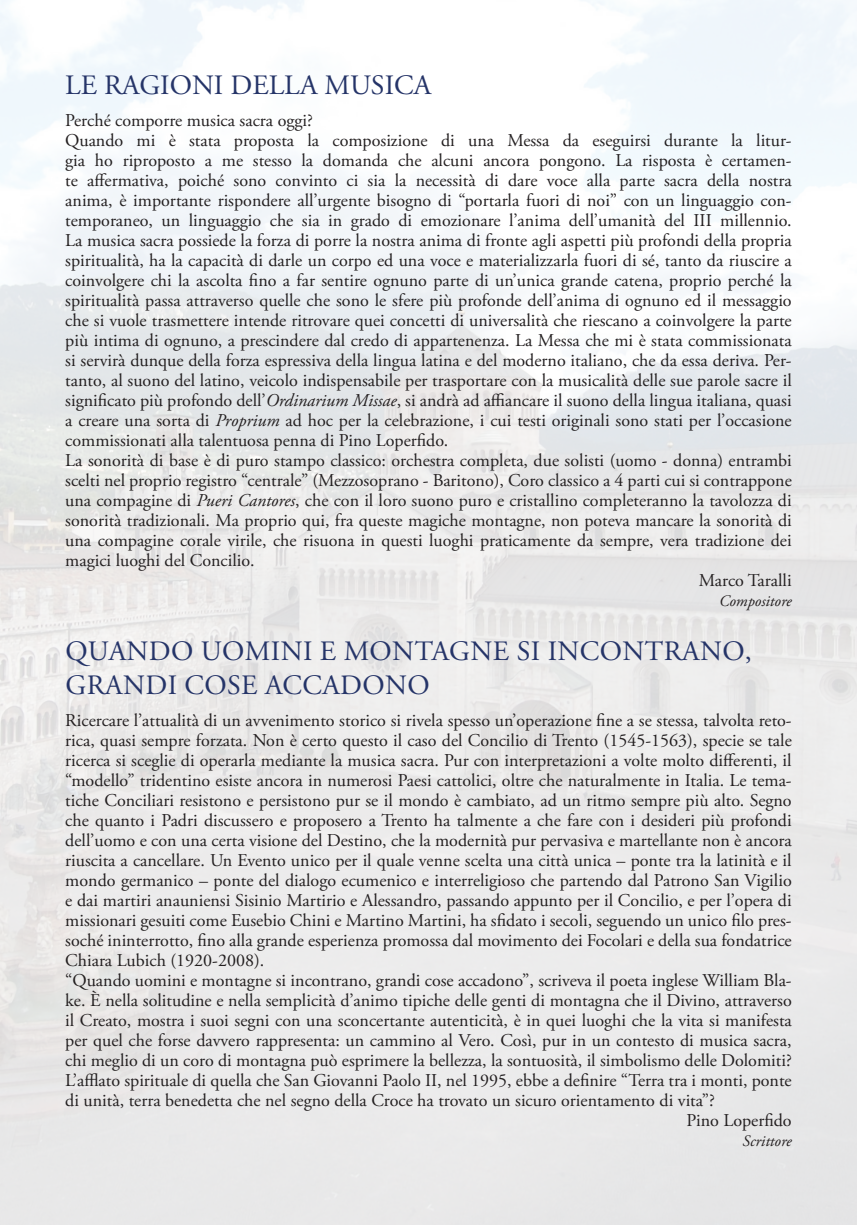
<style>
.page{position:relative;width:857px;height:1225px;background:#fff}
.page>*{position:absolute;margin:0;border:0;box-sizing:border-box;transform-origin:0 0}
.t1{font:28px "Adobe Garamond Pro";letter-spacing:.015em;color:#253468}
.Normal__Web{font:18px/20px "Adobe Garamond Pro";color:#231f20;text-align:justify}
.Normal__Web-2{font:italic 16px "Adobe Garamond Pro";color:#231f20}
.s1{font-style:italic}
</style>
<div class="page">
<img style="left:0;top:0;width:856px;height:1225px">
<p class="t1" style="left:65px;top:68px;width:367px">LE RAGIONI DELLA MUSICA</p>
<p class="Normal__Web" style="left:65px;top:111px;width:249px">Perché comporre musica sacra oggi?</p>
<p class="Normal__Web" style="left:65px;top:131px;width:727px">Quando mi è stata proposta la composizione di una Messa da eseguirsi durante la litur&shy;gia ho riproposto a me stesso la domanda che alcuni ancora pongono. La risposta è certamen&shy;te affermativa, poiché sono convinto ci sia la necessità di dare voce alla parte sacra della nostra anima, è importante rispondere all’urgente bisogno di “portarla fuori di noi” con un linguaggio con&shy;temporaneo, un linguaggio che sia in grado di emozionare l’anima dell’umanità del III millennio.<br>La musica sacra possiede la forza di porre la nostra anima di fronte agli aspetti più profondi della propria spiritualità, ha la capacità di darle un corpo ed una voce e materializzarla fuori di sé, tanto da riuscire a coinvolgere chi la ascolta fino a far sentire ognuno parte di un’unica grande catena, proprio perché la spiritualità passa attraverso quelle che sono le sfere più profonde dell’anima di ognuno ed il messaggio che si vuole trasmettere intende ritrovare quei concetti di universalità che riescano a coinvolgere la parte più intima di ognuno, a prescindere dal credo di appartenenza. La Messa che mi è stata commissionata si servirà dunque della forza espressiva della lingua latina e del moderno italiano, che da essa deriva. Per&shy;tanto, al suono del latino, veicolo indispensabile per trasportare con la musicalità delle sue parole sacre il significato più profondo dell’<span class="s1">Ordinarium Missae</span>, si andrà ad affiancare il suono della lingua italiana, quasi a creare una sorta di <span class="s1">Proprium</span> ad hoc per la celebrazione, i cui testi originali sono stati per l’occasione commissionati alla talentuosa penna di Pino Loperfido.</p>
<p class="Normal__Web" style="left:65px;top:451px;width:727px">La sonorità di base è di puro stampo classico: orchestra completa, due solisti (uomo - donna) entrambi scelti nel proprio registro “centrale” (Mezzosoprano - Baritono), Coro classico a 4 parti cui si contrappone una compagine di <span class="s1">Pueri Cantores</span>, che con il loro suono puro e cristallino completeranno la tavolozza di sonorità tradizionali. Ma proprio qui, fra queste magiche montagne, non poteva mancare la sonorità di una compagine corale virile, che risuona in questi luoghi praticamente da sempre, vera tradizione dei magici luoghi del Concilio.</p>
<p class="Normal__Web" style="left:698px;top:571px;width:94px">Marco Taralli</p>
<p class="Normal__Web-2" style="left:718px;top:591px;width:74px">Compositore</p>
<p class="t1" style="left:65px;top:634px;width:687px">QUANDO UOMINI E MONTAGNE SI INCONTRANO,</p>
<p class="t1" style="left:65px;top:668px;width:365px">GRANDI COSE ACCADONO</p>
<p class="Normal__Web" style="left:65px;top:711px;width:727px">Ricercare l’attualità di un avvenimento storico si rivela spesso un’operazione fine a se stessa, talvolta reto&shy;rica, quasi sempre forzata. Non è certo questo il caso del Concilio di Trento (1545-1563), specie se tale ricerca si sceglie di operarla mediante la musica sacra. Pur con interpretazioni a volte molto differenti, il “modello” tridentino esiste ancora in numerosi Paesi cattolici, oltre che naturalmente in Italia. Le tema&shy;tiche Conciliari resistono e persistono pur se il mondo è cambiato, ad un ritmo sempre più alto. Segno che quanto i Padri discussero e proposero a Trento ha talmente a che fare con i desideri più profondi dell’uomo e con una certa visione del Destino, che la modernità pur pervasiva e martellante non è ancora riuscita a cancellare. Un Evento unico per il quale venne scelta una città unica – ponte tra la latinità e il mondo germanico – ponte del dialogo ecumenico e interreligioso che partendo dal Patrono San Vigilio e dai martiri anauniensi Sisinio Martirio e Alessandro, passando appunto per il Concilio, e per l’opera di missionari gesuiti come Eusebio Chini e Martino Martini, ha sfidato i secoli, seguendo un unico filo pres&shy;soché ininterrotto, fino alla grande esperienza promossa dal movimento dei Focolari e della sua fondatrice Chiara Lubich (1920-2008).</p>
<p class="Normal__Web" style="left:65px;top:971px;width:727px">“Quando uomini e montagne si incontrano, grandi cose accadono”, scriveva il poeta inglese William Bla&shy;ke. È nella solitudine e nella semplicità d’animo tipiche delle genti di montagna che il Divino, attraverso il Creato, mostra i suoi segni con una sconcertante autenticità, è in quei luoghi che la vita si manifesta per quel che forse davvero rappresenta: un cammino al Vero. Così, pur in un contesto di musica sacra, chi meglio di un coro di montagna può esprimere la bellezza, la sontuosità, il simbolismo delle Dolomiti?<br>L’afflato spirituale di quella che San Giovanni Paolo II, nel 1995, ebbe a definire “Terra tra i monti, ponte di unità, terra benedetta che nel segno della Croce ha trovato un sicuro orientamento di vita”?</p>
<p class="Normal__Web" style="left:686px;top:1111px;width:107px">Pino Loperfido</p>
<p class="Normal__Web-2" style="left:742px;top:1131px;width:51px">Scrittore</p>
</div>
